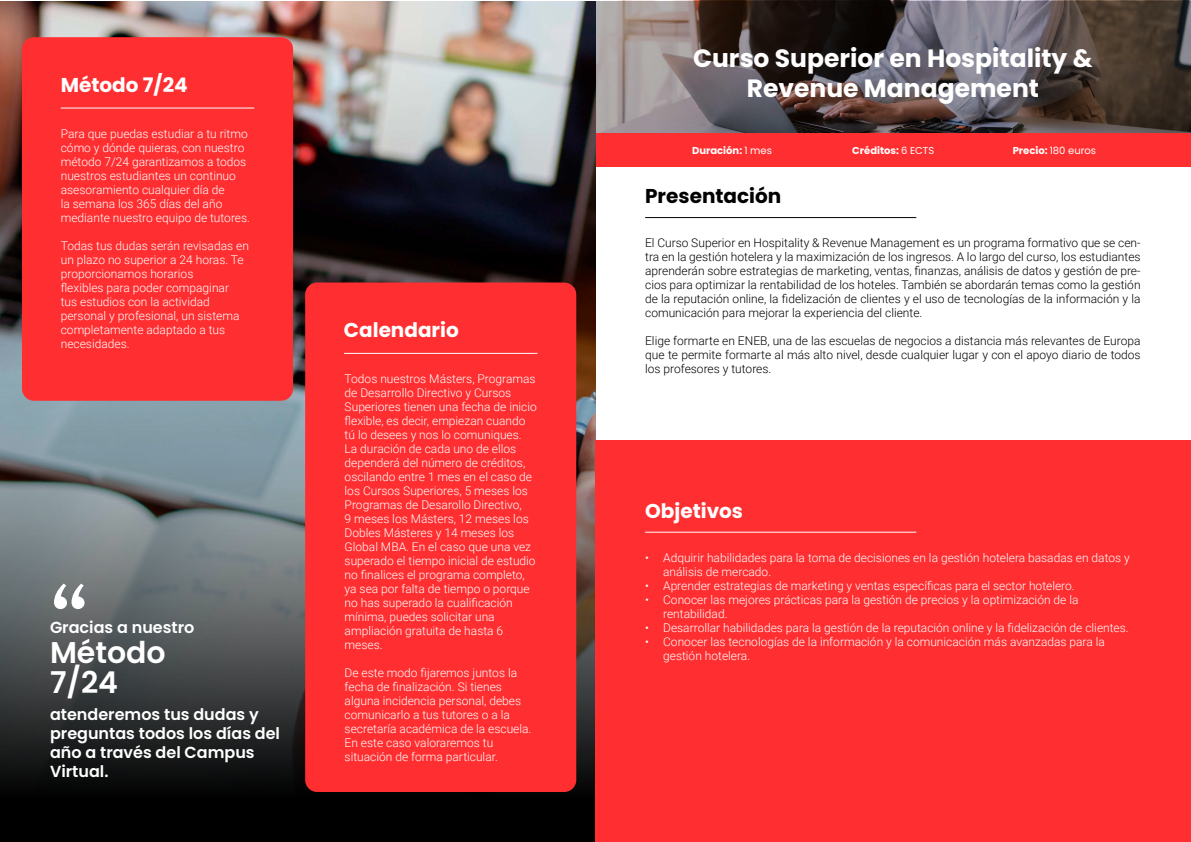
<style>
.page{position:relative;width:1191px;height:842px;background:#fff}
.page>*{position:absolute;margin:0;border:0;box-sizing:border-box;transform-origin:0 0}
.t1{font:100px "JUST Sans";color:#fff}
.t2{font:600 30px/30px "Poppins";color:#fff}
.t3{font:700 25px/30px "Poppins";color:#fff;text-align:center}
.t4{font:700 20px "Poppins";color:#fff}
.t5{font:700 20px "Poppins";color:#000}
.t6{font:600 16px/19.2px "Poppins";color:#fff}
.t7{font:300 12px/14px "Roboto";color:#fff}
.t8{font:300 12px/14px "Roboto";color:#000;text-align:justify}
.t9{font:700 10px "Poppins";color:#fff}
.t10{font:10px "Poppins";color:#fff}
.s1{font-weight:400}
.s2{font-weight:700}
</style>
<div class="page">
<svg style="left:596px;top:1px;width:595px;height:132px;background:#5b5252"></svg>
<div style="left:596px;top:133px;width:595px;height:34px;background:#ff2f31"></div>
<img style="left:0;top:1px;width:595px;height:253px">
<svg style="left:0;top:254px;width:595px;height:588px;background:#464b4d"></svg>
<div style="left:22px;top:37px;width:271px;height:364px;background:#ff2f31;border-radius:12px"></div>
<div style="left:305px;top:282px;width:271px;height:510px;background:#ff2f31;border-radius:12px"></div>
<hr style="left:61px;top:108px;width:193px;height:1px;background:#fff">
<hr style="left:344px;top:353px;width:193px;height:1px;background:#fff">
<hr style="left:645px;top:217px;width:271px;height:1px;background:#000">
<div style="left:595px;top:440px;width:596px;height:402px;background:#ff2f31"></div>
<hr style="left:645px;top:532px;width:271px;height:1px;background:#fff">
<h3 class="t4" style="left:61px;top:73px;width:128px">Método 7/24</h3>
<p class="t7" style="left:61px;top:126px;width:191px">Para que puedas estudiar a tu ritmo cómo y dónde quieras, con nuestro método 7/24 garantizamos a todos nuestros estudiantes un continuo asesoramiento cualquier día de<br>la semana los 365 días del año mediante nuestro equipo de tutores.</p>
<p class="t7" style="left:61px;top:238px;width:190px">Todas tus dudas serán revisadas en un plazo no superior a 24 horas. Te proporcionamos horarios<br>flexibles para poder compaginar<br>tus estudios con la actividad personal y profesional, un sistema completamente adaptado a tus necesidades.</p>
<h1 class="t1" style="left:50px;top:558px;width:40px">“</h1>
<h3 class="t6" style="left:50px;top:618px;width:146px">Gracias a nuestro</h3>
<h2 class="t2" style="left:50px;top:637px;width:117px">Método<br>7/24</h2>
<h3 class="t6" style="left:50px;top:704px;width:231px">atenderemos tus dudas y preguntas todos los días del año a través del Campus<br>Virtual.</h3>
<h3 class="t4" style="left:344px;top:319px;width:116px">Calendario</h3>
<p class="t7" style="left:345px;top:371px;width:194px">Todos nuestros Másters, Programas de Desarrollo Directivo y Cursos<br>Superiores tienen una fecha de inicio flexible, es decir, empiezan cuando tú lo desees y nos lo comuniques.<br>La duración de cada uno de ellos dependerá del número de créditos, oscilando entre 1 mes en el caso de los Cursos Superiores, 5 meses los<br>Programas de Desarollo Directivo,<br>9 meses los Másters, 12 meses los<br>Dobles Másteres y 14 meses los<br>Global MBA. En el caso que una vez superado el tiempo inicial de estudio no finalices el programa completo, ya sea por falta de tiempo o porque no has superado la cualificación mínima, puedes solicitar una ampliación gratuita de hasta 6 meses.</p>
<p class="t7" style="left:345px;top:665px;width:188px">De este modo fijaremos juntos la fecha de finalización. Si tienes alguna incidencia personal, debes comunicarlo a tus tutores o a la secretaría académica de la escuela.<br>En este caso valoraremos tu situación de forma particular.</p>
<h3 class="t3" style="left:693px;top:44px;width:401px">Curso Superior en Hospitality &amp;<br>Revenue Management</h3>
<p class="t9" style="left:692px;top:144px;width:81px">Duración: <span class="s1">1 mes</span></p>
<p class="t9" style="left:852px;top:144px;width:83px">Créditos: <span class="s1">6 ECTS</span></p>
<p class="t10" style="left:1012px;top:144px;width:85px"><span class="s2">Precio:</span> 180 euros</p>
<h3 class="t5" style="left:645px;top:185px;width:138px">Presentación</h3>
<p class="t8" style="left:645px;top:236px;width:497px">El Curso Superior en Hospitality &amp; Revenue Management es un programa formativo que se cen&shy;tra en la gestión hotelera y la maximización de los ingresos. A lo largo del curso, los estudiantes aprenderán sobre estrategias de marketing, ventas, finanzas, análisis de datos y gestión de pre&shy;cios para optimizar la rentabilidad de los hoteles. También se abordarán temas como la gestión de la reputación online, la fidelización de clientes y el uso de tecnologías de la información y la comunicación para mejorar la experiencia del cliente.</p>
<p class="t8" style="left:645px;top:334px;width:497px">Elige formarte en ENEB, una de las escuelas de negocios a distancia más relevantes de Europa que te permite formarte al más alto nivel, desde cualquier lugar y con el apoyo diario de todos los profesores y tutores.</p>
<h3 class="t4" style="left:645px;top:499px;width:99px">Objetivos</h3>
<p class="t7" style="left:663px;top:550px;width:468px;text-indent:-18px">• Adquirir habilidades para la toma de decisiones en la gestión hotelera basadas en datos y análisis de mercado.</p>
<p class="t7" style="left:645px;top:578px;width:431px">• Aprender estrategias de marketing y ventas específicas para el sector hotelero.</p>
<p class="t7" style="left:663px;top:592px;width:417px;text-indent:-18px">• Conocer las mejores prácticas para la gestión de precios y la optimización de la rentabilidad.</p>
<p class="t7" style="left:645px;top:620px;width:485px">• Desarrollar habilidades para la gestión de la reputación online y la fidelización de clientes.</p>
<p class="t7" style="left:663px;top:634px;width:443px;text-indent:-18px">• Conocer las tecnologías de la información y la comunicación más avanzadas para la gestión hotelera.</p>
</div>
